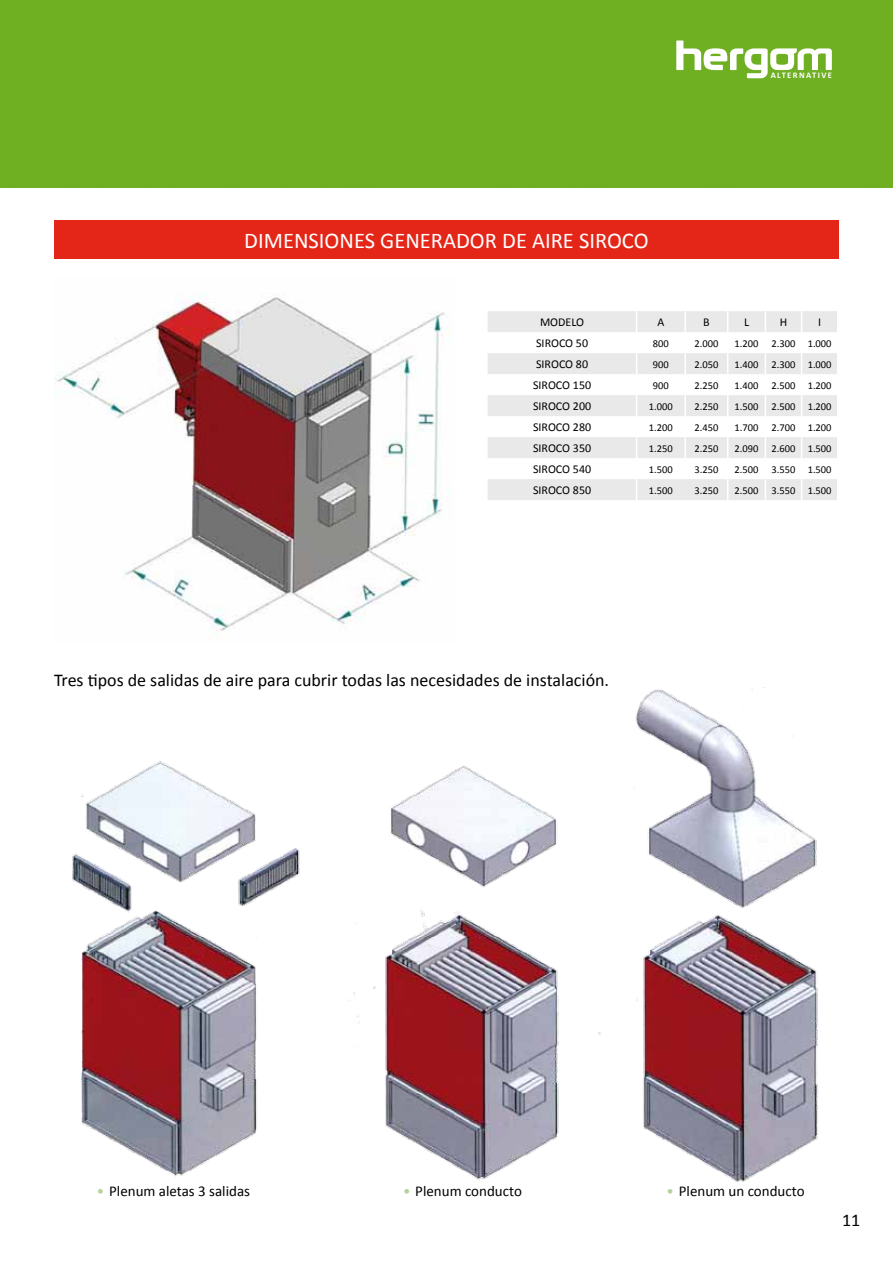
<style>
.page{position:relative;width:893px;height:1263px;background:#fff}
.page>*{position:absolute;margin:0;border:0;box-sizing:border-box;transform-origin:0 0}
.t1{font:22.5px "Calibri";color:#fff}
.t2{font:18px "Calibri";color:#000}
.t3{font:15px "Calibri";color:#000}
.t4{font:12px "Calibri";color:#000}
.t5{font:10.5px "Calibri";color:#000}
.t6{font:700 8.55px "Calibri";letter-spacing:.165em;color:#fff}
.s1{color:#b5d29b}
</style>
<div class="page">
<div style="left:0;top:0;width:893px;height:187px;background:#6faf22"></div>
<svg style="left:676px;top:41px;width:156px;height:37px"></svg>
<svg style="left:488px;top:311px;width:349px;height:189px;fill:#e9e9ea"></svg>
<svg style="left:636px;top:353px;width:1px;height:21px"></svg>
<svg style="left:636px;top:395px;width:1px;height:21px"></svg>
<svg style="left:636px;top:437px;width:1px;height:21px"></svg>
<svg style="left:636px;top:479px;width:1px;height:21px"></svg>
<hr style="left:684px;top:353px;width:2px;height:21px;background:#fff">
<svg style="left:727px;top:353px;width:1px;height:21px"></svg>
<svg style="left:765px;top:353px;width:1px;height:21px"></svg>
<svg style="left:801px;top:353px;width:1px;height:21px"></svg>
<hr style="left:684px;top:437px;width:2px;height:21px;background:#fff">
<svg style="left:727px;top:437px;width:1px;height:21px"></svg>
<svg style="left:765px;top:437px;width:1px;height:21px"></svg>
<svg style="left:801px;top:437px;width:1px;height:21px"></svg>
<hr style="left:684px;top:395px;width:2px;height:21px;background:#fff">
<svg style="left:727px;top:395px;width:1px;height:21px"></svg>
<svg style="left:765px;top:395px;width:1px;height:21px"></svg>
<svg style="left:801px;top:395px;width:1px;height:21px"></svg>
<svg style="left:727px;top:479px;width:1px;height:21px"></svg>
<svg style="left:765px;top:479px;width:1px;height:21px"></svg>
<svg style="left:801px;top:479px;width:1px;height:21px"></svg>
<svg style="left:636px;top:311px;width:1px;height:21px"></svg>
<hr style="left:684px;top:311px;width:2px;height:21px;background:#fff">
<svg style="left:727px;top:311px;width:1px;height:21px"></svg>
<svg style="left:765px;top:311px;width:1px;height:21px"></svg>
<svg style="left:801px;top:311px;width:1px;height:21px"></svg>
<div style="left:54px;top:220px;width:785px;height:38px;background:#e42618"></div>
<img style="left:54px;top:294px;width:397px;height:341px">
<img style="left:72px;top:687px;width:746px;height:495px">
<h1 class="t1" style="left:244px;top:226px;width:406px">DIMENSIONES GENERADOR DE AIRE SIROCO</h1>
<p class="t6" style="left:771px;top:70px;width:63px">ALTERNATIVE</p>
<p class="t4" style="left:540px;top:315px;width:46px">MODELO</p>
<p class="t4" style="left:657px;top:315px;width:8px">A</p>
<p class="t4" style="left:703px;top:315px;width:8px">B</p>
<p class="t4" style="left:744px;top:315px;width:7px">L</p>
<p class="t4" style="left:780px;top:315px;width:9px">H</p>
<p class="t4" style="left:818px;top:315px;width:5px">I</p>
<p class="t4" style="left:536px;top:336px;width:54px">SIROCO 50</p>
<p class="t5" style="left:653px;top:336px;width:17px">800</p>
<p class="t5" style="left:694px;top:336px;width:25px">2.000</p>
<p class="t5" style="left:735px;top:336px;width:98px">1.200 2.300 1.000</p>
<p class="t4" style="left:536px;top:357px;width:54px">SIROCO 80</p>
<p class="t5" style="left:653px;top:357px;width:17px">900</p>
<p class="t5" style="left:694px;top:357px;width:25px">2.050</p>
<p class="t5" style="left:735px;top:357px;width:98px">1.400 2.300 1.000</p>
<p class="t4" style="left:533px;top:378px;width:60px">SIROCO 150</p>
<p class="t5" style="left:653px;top:378px;width:17px">900</p>
<p class="t5" style="left:694px;top:378px;width:25px">2.250</p>
<p class="t5" style="left:735px;top:378px;width:98px">1.400 2.500 1.200</p>
<p class="t4" style="left:533px;top:399px;width:60px">SIROCO 200</p>
<p class="t5" style="left:649px;top:399px;width:25px">1.000</p>
<p class="t5" style="left:694px;top:399px;width:25px">2.250</p>
<p class="t5" style="left:735px;top:399px;width:98px">1.500 2.500 1.200</p>
<p class="t4" style="left:533px;top:420px;width:60px">SIROCO 280</p>
<p class="t5" style="left:649px;top:420px;width:25px">1.200</p>
<p class="t5" style="left:694px;top:420px;width:25px">2.450</p>
<p class="t5" style="left:735px;top:420px;width:98px">1.700 2.700 1.200</p>
<p class="t4" style="left:533px;top:441px;width:60px">SIROCO 350</p>
<p class="t5" style="left:649px;top:441px;width:25px">1.250</p>
<p class="t5" style="left:694px;top:441px;width:25px">2.250</p>
<p class="t5" style="left:735px;top:441px;width:98px">2.090 2.600 1.500</p>
<p class="t4" style="left:533px;top:462px;width:60px">SIROCO 540</p>
<p class="t5" style="left:649px;top:462px;width:25px">1.500</p>
<p class="t5" style="left:694px;top:462px;width:25px">3.250</p>
<p class="t5" style="left:735px;top:462px;width:98px">2.500 3.550 1.500</p>
<p class="t4" style="left:533px;top:483px;width:60px">SIROCO 850</p>
<p class="t5" style="left:649px;top:483px;width:25px">1.500</p>
<p class="t5" style="left:694px;top:483px;width:25px">3.250</p>
<p class="t5" style="left:735px;top:483px;width:98px">2.500 3.550 1.500</p>
<h2 class="t2" style="left:54px;top:669px;width:557px">Tres tipos de salidas de aire para cubrir todas las necesidades de instalación.</h2>
<h3 class="t3" style="left:97px;top:1182px;width:155px"><span class="s1">•</span> Plenum aletas 3 salidas</h3>
<h3 class="t3" style="left:403px;top:1182px;width:120px"><span class="s1">•</span> Plenum conducto</h3>
<h3 class="t3" style="left:667px;top:1182px;width:140px"><span class="s1">•</span> Plenum un conducto</h3>
<h2 class="t2" style="left:842px;top:1209px;width:20px">11</h2>
</div>
